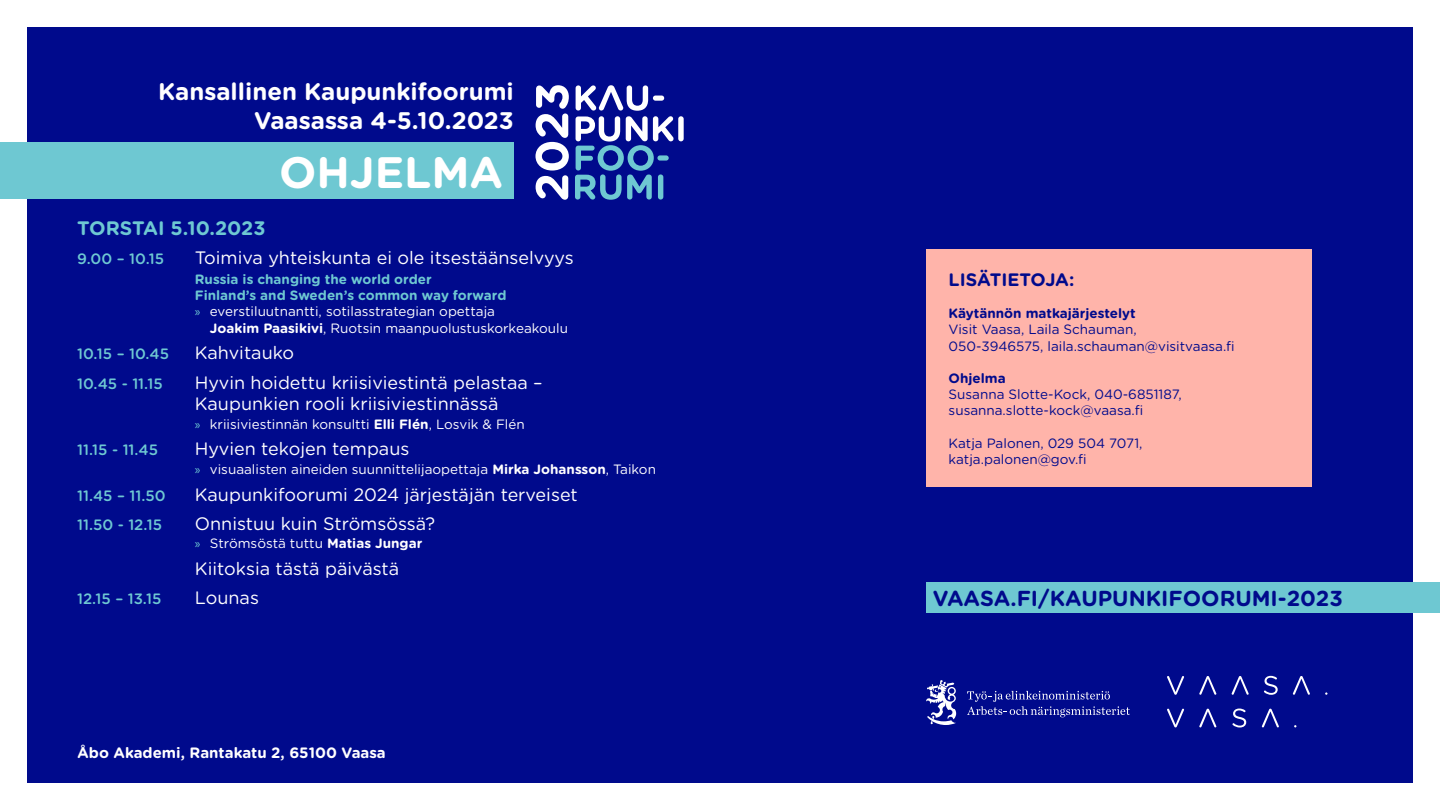
<style>
.page{position:relative;width:1440px;height:810px;background:#fff}
.page>*{position:absolute;margin:0;border:0;box-sizing:border-box;transform-origin:0 0}
.t1{font:700 44.03px "Gotham Rounded";color:#fff}
.t2{font:700 24px "Gotham Rounded";color:#fff}
.t3{font:700 21.67px "Gotham Rounded";color:#000a8c}
.ots{font:700 19.5px "Gotham Rounded";color:#6ec8d2}
.leipa{font:18px/21.6px "Gotham Rounded";color:#fff}
.t4{font:700 18px "Gotham Rounded";color:#000a8c}
.leipa-2{font:500 15px "Gotham Rounded";color:#6ec8d2}
.t5{font:700 15px "Gotham Rounded";color:#fff}
.t6{font:13.5px/16.2px "Gotham Rounded";color:#fff}
.t7{font:13.5px "Gotham Rounded";color:#000a8c}
.otsikko{font:700 13.5px/16.2px "Gotham Rounded";color:#6ec8d2}
.t8{font:700 13.5px "Gotham Rounded";color:#000a8c}
.s1{font-family:"Myriad Pro";color:#6ec8d2}
.s2{font-weight:700}
</style>
<div class="page">
<div style="left:27px;top:27px;width:1386px;height:756px;background:#000a8c"></div>
<svg style="left:535px;top:85px;width:34px;height:115px"></svg>
<div style="left:678px;top:116px;width:6px;height:25px;background:#fff;border-radius:3px"></div>
<svg style="left:575px;top:85px;width:99px;height:115px"></svg>
<div style="left:658px;top:174px;width:5px;height:26px;background:#6ec8d2;border-radius:3px"></div>
<div style="left:0;top:142px;width:514px;height:57px;background:#6ec8d2"></div>
<div style="left:926px;top:582px;width:514px;height:31px;background:#6ec8d2"></div>
<div style="left:926px;top:249px;width:386px;height:238px;background:#ffb4aa"></div>
<svg style="left:1167px;top:676px;width:161px;height:19px"></svg>
<svg style="left:1167px;top:709px;width:129px;height:18px"></svg>
<svg style="left:926px;top:680px;width:30px;height:45px"></svg>
<svg style="left:967px;top:691px;width:163px;height:26px"></svg>
<p class="t2" style="left:158px;top:74px;width:357px">Kansallinen Kaupunkifoorumi</p>
<p class="t2" style="left:254px;top:103px;width:261px">Vaasassa 4-5.10.2023</p>
<p class="t1" style="left:279px;top:140px;width:226px">OHJELMA</p>
<p class="ots" style="left:77px;top:213px;width:190px">TORSTAI 5.10.2023</p>
<p class="leipa-2" style="left:77px;top:248px;width:89px">9.00 – 10.15</p>
<p class="leipa" style="left:195px;top:246px;width:380px">Toimiva yhteiskunta ei ole itsestäänselvyys</p>
<p class="otsikko" style="left:195px;top:271px;width:313px">Russia is changing the world order<br>Finland’s and Sweden’s common way forward</p>
<p class="t6" style="left:210px;top:303px;width:360px;text-indent:-15px"><span class="s1">»</span> everstiluutnantti, sotilasstrategian opettaja<br><span class="s2">Joakim Paasikivi</span>, Ruotsin maanpuolustuskorkeakoulu</p>
<p class="leipa-2" style="left:77px;top:343px;width:94px">10.15 – 10.45</p>
<p class="leipa" style="left:195px;top:342px;width:101px">Kahvitauko</p>
<p class="leipa-2" style="left:77px;top:373px;width:87px">10.45 - 11.15</p>
<p class="leipa" style="left:195px;top:371px;width:349px">Hyvin hoidettu kriisiviestintä pelastaa –<br>Kaupunkien rooli kriisiviestinnässä</p>
<p class="t6" style="left:195px;top:415px;width:331px"><span class="s1">»</span> kriisiviestinnän konsultti <span class="s2">Elli Flén</span>, Losvik &amp; Flén</p>
<p class="leipa-2" style="left:77px;top:439px;width:83px">11.15 - 11.45</p>
<p class="leipa" style="left:195px;top:438px;width:216px">Hyvien tekojen tempaus</p>
<p class="t6" style="left:195px;top:460px;width:463px"><span class="s1">»</span> visuaalisten aineiden suunnittelijaopettaja <span class="s2">Mirka Johansson</span>, Taikon</p>
<p class="leipa-2" style="left:77px;top:485px;width:90px">11.45 – 11.50</p>
<p class="leipa" style="left:195px;top:483px;width:385px">Kaupunkifoorumi 2024 järjestäjän terveiset</p>
<p class="leipa-2" style="left:77px;top:514px;width:86px">11.50 - 12.15</p>
<p class="leipa" style="left:195px;top:512px;width:242px">Onnistuu kuin Strömsössä?</p>
<p class="t6" style="left:195px;top:535px;width:229px"><span class="s1">»</span> Strömsöstä tuttu <span class="s2">Matias Jungar</span></p>
<p class="leipa" style="left:195px;top:557px;width:206px">Kiitoksia tästä päivästä</p>
<p class="leipa-2" style="left:77px;top:588px;width:86px">12.15 – 13.15</p>
<p class="leipa" style="left:195px;top:586px;width:66px">Lounas</p>
<p class="t5" style="left:77px;top:741px;width:310px">Åbo Akademi, Rantakatu 2, 65100 Vaasa</p>
<p class="t4" style="left:949px;top:266px;width:127px">LISÄTIETOJA:</p>
<p class="t8" style="left:949px;top:304px;width:189px">Käytännön matkajärjestelyt</p>
<p class="t7" style="left:949px;top:320px;width:190px">Visit Vaasa, Laila Schauman,</p>
<p class="t7" style="left:949px;top:337px;width:288px">050-3946575, laila.schauman@visitvaasa.fi</p>
<p class="t8" style="left:949px;top:368px;width:59px">Ohjelma</p>
<p class="t7" style="left:949px;top:385px;width:235px">Susanna Slotte-Kock, 040-6851187,</p>
<p class="t7" style="left:949px;top:401px;width:196px">susanna.slotte-kock@vaasa.fi</p>
<p class="t7" style="left:949px;top:434px;width:195px">Katja Palonen, 029 504 7071,</p>
<p class="t7" style="left:949px;top:450px;width:139px">katja.palonen@gov.fi</p>
<p class="t3" style="left:933px;top:583px;width:411px">VAASA.FI/KAUPUNKIFOORUMI-2023</p>
</div>
